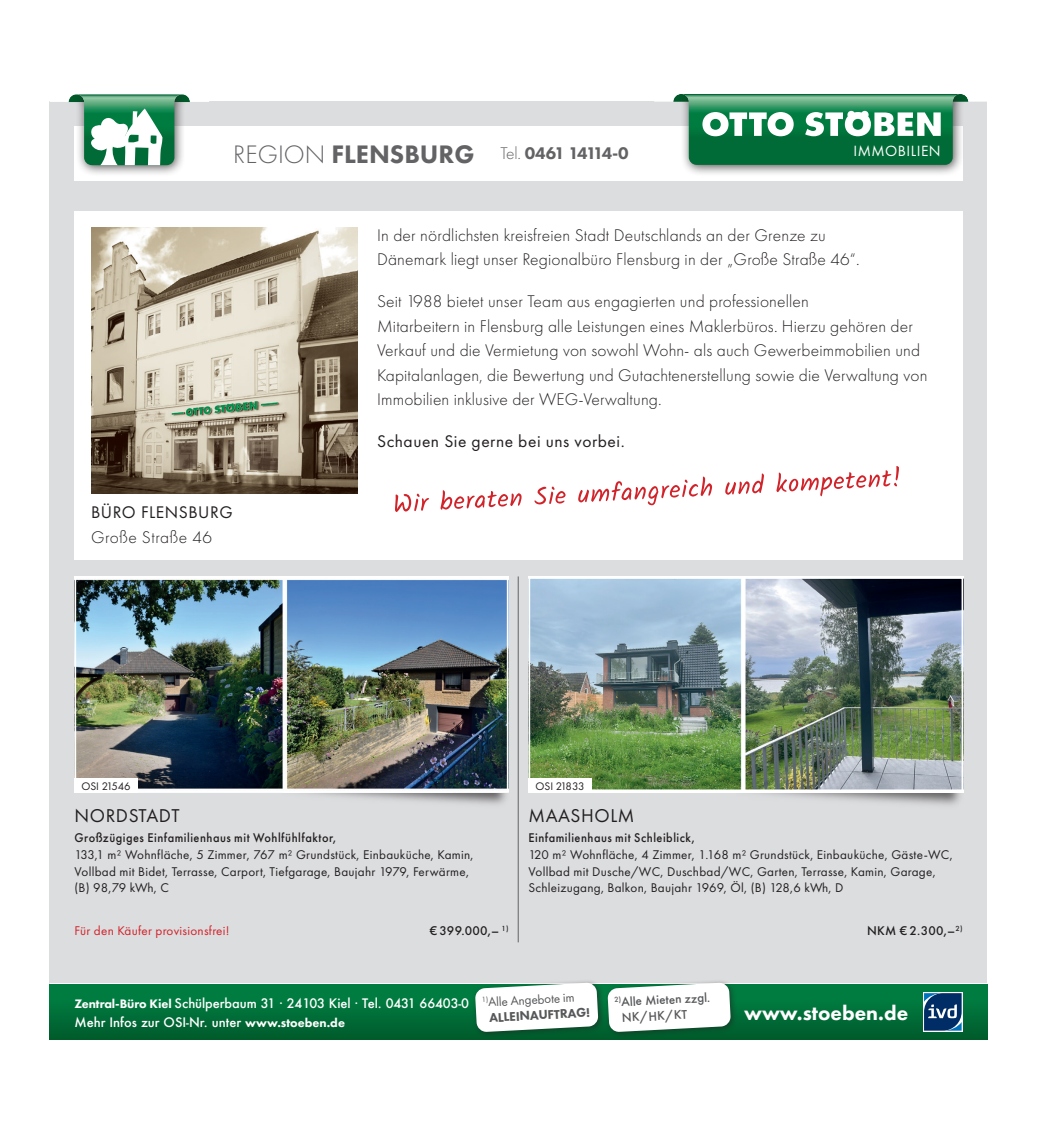
<style>
.page{position:relative;width:1037px;height:1141px;background:#fff}
.page>*{position:absolute;margin:0;border:0;box-sizing:border-box;transform-origin:0 0}
.t1{font:800 21px "Futura PT";color:#fff}
.t2{font:19.25px "Futura PT";letter-spacing:.03em;color:#231f20}
.t3{font:300 17.5px/24.5px "Futura PT";letter-spacing:.01em;color:#231f20}
.t4{font:17.5px "Futura PT";letter-spacing:.03em;color:#231f20}
.t5{font:800 17.5px "Futura PT";letter-spacing:-.105em;color:#636366}
.t6{font:300 17.5px "Futura PT";letter-spacing:.03em;color:#231f20}
.t7{font:15.4px "Futura PT";letter-spacing:.03em;color:#fff}
.t8{font:13.12px/16.6px "Futura PT";letter-spacing:.02em;color:#231f20}
.t9{font:500 13.12px "Futura PT";letter-spacing:.04em;color:#231f20;scale:.94 1}
.t10{font:13.12px/15.8px "Futura PT";color:#57585a}
.t11{font:13.12px "Futura PT";letter-spacing:.02em;color:#d1232a}
.t12{font:500 13.12px/15.8px "Futura PT";color:#57585a}
.t13{font:500 13.12px "Futura PT";letter-spacing:.04em;color:#231f20}
.t14{font:500 12.78px/18.6px "Futura";letter-spacing:-.005em;color:#fff}
.t15{font:11.38px "Futura PT";letter-spacing:-.015em;color:#231f20}
.s1{font-weight:300;font-size:26.25px}
.s2{font-size:26.25px}
.s3{font-weight:300}
.s4{font-weight:800}
.s5{font-family:"Futura PT";font-weight:800}
</style>
<div class="page">
<div style="left:50px;top:102px;width:937px;height:882px;background:#dcdddf"></div>
<div style="left:74px;top:211px;width:888px;height:349px;background:#fff"></div>
<div style="left:74px;top:126px;width:888px;height:55px;background:#fff"></div>
<svg style="left:395px;top:466px;width:504px;height:46px"></svg>
<img style="left:91px;top:227px;width:266px;height:267px">
<hr style="left:50px;top:983px;width:937px;height:2px;background:#fff">
<div style="left:50px;top:985px;width:937px;height:54px;background:linear-gradient(to bottom,#018345,#015e2e)"></div>
<svg style="left:923px;top:992px;width:39px;height:40px"></svg>
<svg style="left:924px;top:993px;width:37px;height:38px"></svg>
<div style="left:604px;top:979px;width:133px;height:60px;background:#231f20;opacity:.5"></div>
<svg style="left:607px;top:983px;width:124px;height:49px"></svg>
<div style="left:471px;top:979px;width:134px;height:60px;background:#231f20;opacity:.5"></div>
<svg style="left:475px;top:983px;width:123px;height:49px"></svg>
<hr style="left:518px;top:576px;width:1px;height:366px;background:#636366">
<img style="left:77px;top:580px;width:428px;height:210px">
<div style="left:74px;top:577px;width:434px;height:216px;border:2px solid #fff"></div>
<img style="left:307px;top:793px;width:200px;height:12px">
<div style="left:74px;top:778px;width:64px;height:15px;background:#fff"></div>
<img style="left:760px;top:793px;width:201px;height:12px">
<img style="left:531px;top:580px;width:429px;height:210px">
<div style="left:528px;top:577px;width:435px;height:216px;border:2px solid #fff"></div>
<div style="left:528px;top:778px;width:63px;height:15px;background:#fff"></div>
<div style="left:676px;top:86px;width:293px;height:91px;background:#231f20;opacity:.75"></div>
<svg style="left:654px;top:86px;width:333px;height:79px"></svg>
<div style="left:71px;top:86px;width:120px;height:91px;background:#231f20;opacity:.75"></div>
<svg style="left:68px;top:86px;width:123px;height:79px"></svg>
<p class="t5" style="left:233px;top:143px;width:397px"><span class="s1">REGION</span> <span class="s2">FLENSBURG</span> <span class="s3">Tel.</span> 0461 14114-0</p>
<p class="t7" style="left:853px;top:142px;width:89px">IMMOBILIEN</p>
<p class="t4" style="left:91px;top:502px;width:143px">BÜRO FLENSBURG</p>
<p class="t6" style="left:91px;top:527px;width:122px">Große Straße 46</p>
<p class="t15" style="left:81px;top:779px;width:51px">OSI 21546</p>
<p class="t3" style="left:377px;top:223px;width:484px">In der nördlichsten kreisfreien Stadt Deutschlands an der Grenze zu<br>Dänemark liegt unser Regionalbüro Flensburg in der „Große Straße 46“.</p>
<p class="t3" style="left:377px;top:289px;width:552px">Seit 1988 bietet unser Team aus engagierten und professionellen<br>Mitarbeitern in Flensburg alle Leistungen eines Maklerbüros. Hierzu gehören der Verkauf und die Vermietung von sowohl Wohn- als auch Gewerbeimmobilien und Kapitalanlagen, die Bewertung und Gutachtenerstellung sowie die Verwaltung von Immobilien inklusive der WEG-Verwaltung.</p>
<p class="t4" style="left:377px;top:431px;width:249px">Schauen Sie gerne bei uns vorbei.</p>
<p class="t15" style="left:535px;top:780px;width:50px">OSI 21833</p>
<p class="t2" style="left:75px;top:804px;width:107px">NORDSTADT</p>
<p class="t9" style="left:74px;top:830px;width:280px">Großzügiges Einfamilienhaus mit Wohlfühlfaktor,</p>
<p class="t8" style="left:74px;top:846px;width:401px">133,1 m² Wohnfläche, 5 Zimmer, 767 m² Grundstück, Einbauküche, Kamin,<br>Vollbad mit Bidet, Terrasse, Carport, Tiefgarage, Baujahr 1979, Ferwärme, (B) 98,79 kWh, C</p>
<p class="t11" style="left:74px;top:923px;width:156px">Für den Käufer provisionsfrei!</p>
<p class="t13" style="left:430px;top:923px;width:80px">€ 399.000,– <sup>1)</sup></p>
<p class="t2" style="left:528px;top:804px;width:107px">MAASHOLM</p>
<p class="t9" style="left:528px;top:830px;width:178px">Einfamilienhaus mit Schleiblick,</p>
<p class="t8" style="left:528px;top:846px;width:426px">120 m² Wohnfläche, 4 Zimmer, 1.168 m² Grundstück, Einbauküche, Gäste-WC,<br>Vollbad mit Dusche/WC, Duschbad/WC, Garten, Terrasse, Kamin, Garage,<br>Schleizugang, Balkon, Baujahr 1969, Öl, (B) 128,6 kWh, D</p>
<p class="t13" style="left:867px;top:923px;width:97px">NKM € 2.300,–<sup>2)</sup></p>
<p class="t12" style="left:621px;top:994px;width:91px;text-indent:-7px;rotate:-3deg"><sup>2)</sup>Alle Mieten zzgl.<br>NK/HK/KT</p>
<p class="t10" style="left:488px;top:994px;width:102px;text-indent:-6px;rotate:-3deg"><sup>1)</sup>Alle Angebote im<br><span class="s4">ALLEINAUFTRAG!</span></p>
<p class="t14" style="left:74px;top:994px;width:396px"><span class="s5">Zentral-Büro Kiel</span> Schülperbaum 31 · 24103 Kiel · Tel. 0431 66403-0<br>Mehr Infos zur OSI-Nr. unter <span class="s5">www.stoeben.de</span></p>
<p class="t1" style="left:744px;top:999px;width:165px">www.stoeben.de</p>
</div>
